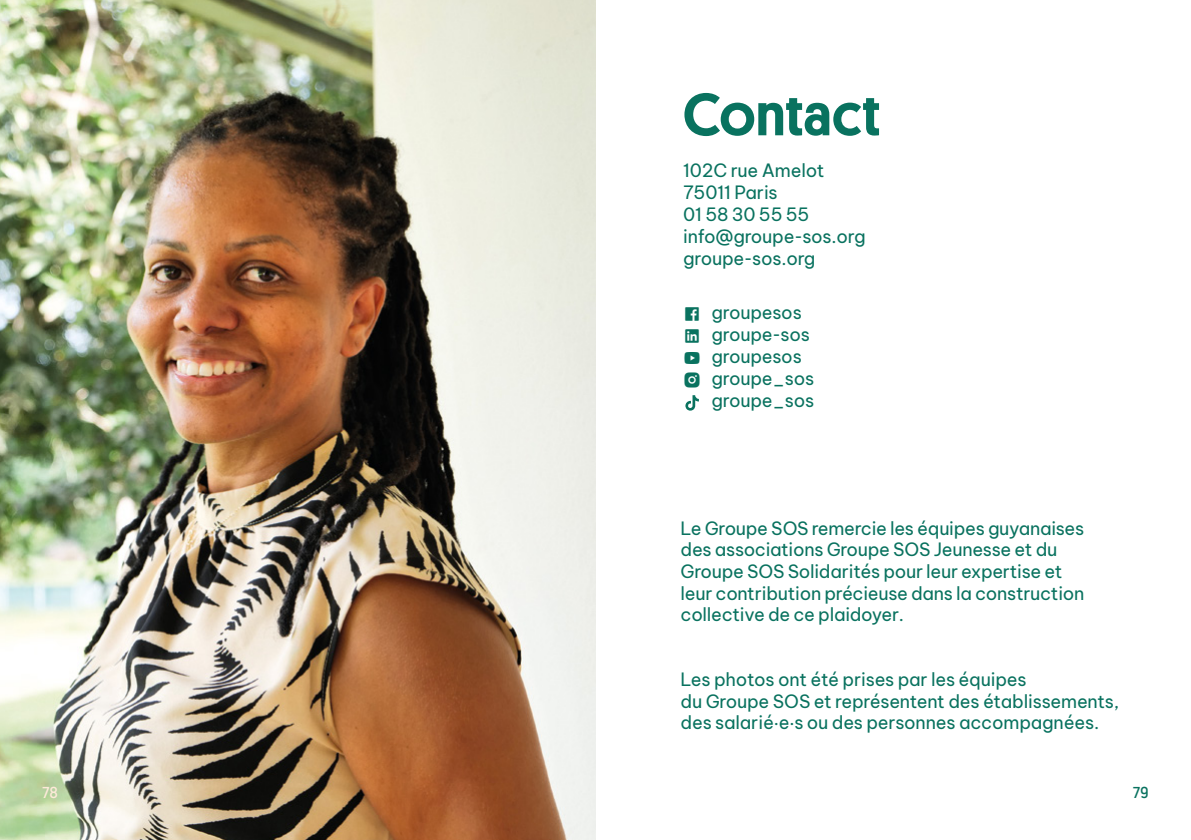
<style>
.page{position:relative;width:1191px;height:840px;background:#fff}
.page>*{position:absolute;margin:0;border:0;box-sizing:border-box;transform-origin:0 0}
.t1{font:500 60px "Platform";letter-spacing:.005em;color:#09725f}
.t2{font:18px/22px "Be Vietnam Pro";letter-spacing:-.015em;color:#09725f}
.t3{font:16px "Platform";color:#feead9}
.t4{font:16px "Platform";color:#09725f}
</style>
<div class="page">
<img style="left:0;top:0;width:595px;height:839px">
<svg style="left:685px;top:395px;width:14px;height:16px"></svg>
<h1 class="t1" style="left:683px;top:71px;width:199px">Contact</h1>
<p class="t2" style="left:683px;top:157px;width:184px">102C rue Amelot<br>75011 Paris<br>01 58 30 55 55 info@groupe-sos.org groupe-sos.org</p>
<p class="t2" style="left:711px;top:299px;width:104px">groupesos groupe-sos groupesos groupe_sos groupe_sos</p>
<p class="t2" style="left:680px;top:515px;width:405px">Le Groupe SOS remercie les équipes guyanaises des associations Groupe SOS Jeunesse et du Groupe SOS Solidarités pour leur expertise et leur contribution précieuse dans la construction collective de ce plaidoyer.</p>
<p class="t2" style="left:680px;top:666px;width:440px">Les photos ont été prises par les équipes<br>du Groupe SOS et représentent des établissements, des salarié.e.s ou des personnes accompagnées.</p>
<p class="t3" style="left:43px;top:780px;width:16px">78</p>
<p class="t4" style="left:1133px;top:780px;width:17px">79</p>
</div>
